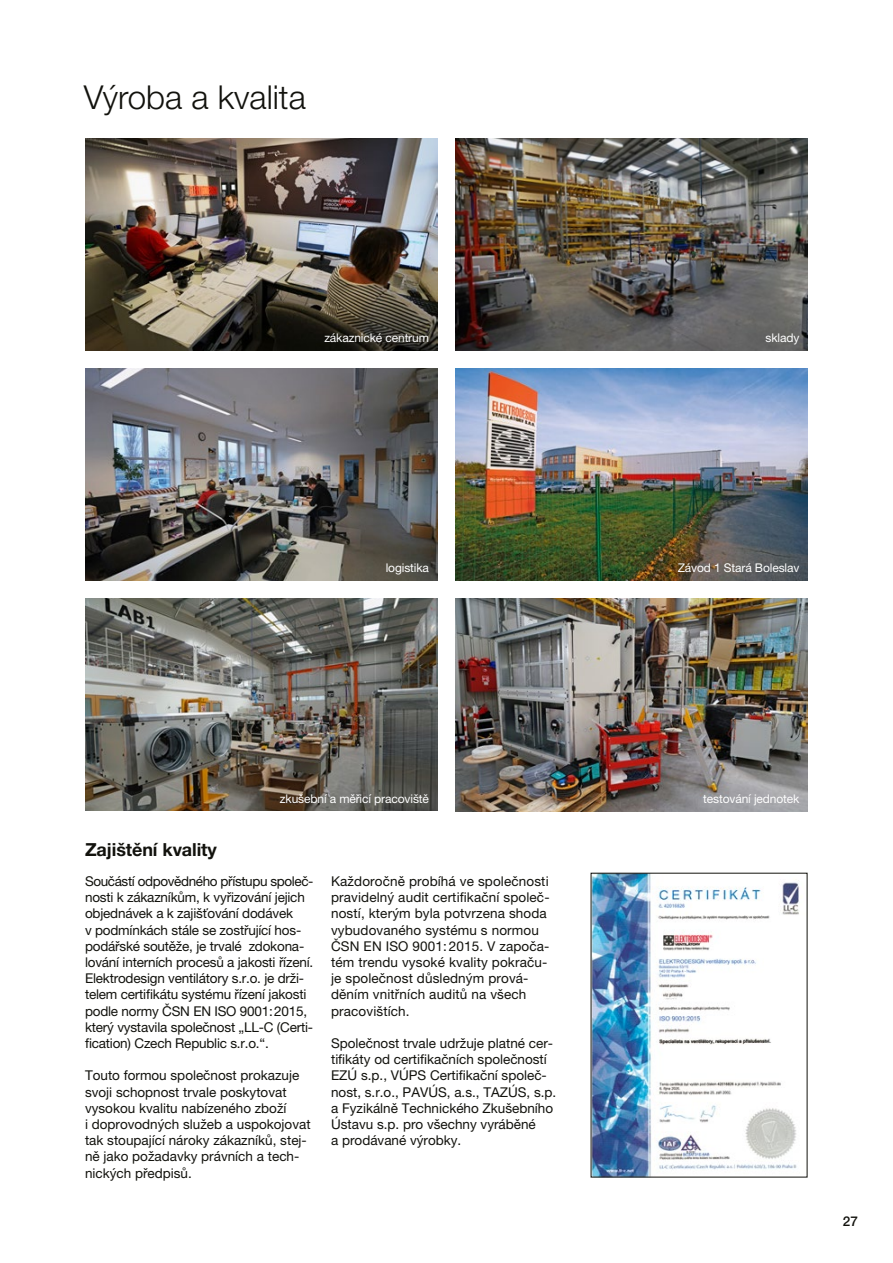
<style>
.page{position:relative;width:893px;height:1263px;background:#fff}
.page>*{position:absolute;margin:0;border:0;box-sizing:border-box;transform-origin:0 0}
.t1{font:300 33px "Helvetica Neue LT Pro";color:#12120d}
.t2{font:700 18px "Helvetica Neue LT Pro";letter-spacing:-.005em;color:#12120d}
.t3{font:13.5px/16.2px "Helvetica Neue LT Pro";color:#12120d}
.t4{font:500 13.5px "Helvetica Neue LT Pro";color:#12120d}
.t5{font:12px "Helvetica Neue LT Pro";letter-spacing:-.01em;color:#fff}
</style>
<div class="page">
<img style="left:593px;top:875px;width:207px;height:300px">
<img style="left:85px;top:368px;width:352px;height:212px">
<img style="left:455px;top:138px;width:353px;height:212px">
<img style="left:85px;top:138px;width:352px;height:213px">
<img style="left:455px;top:368px;width:353px;height:212px">
<img style="left:85px;top:598px;width:352px;height:212px">
<img style="left:455px;top:598px;width:353px;height:213px">
<h1 class="t1" style="left:84px;top:77px;width:223px">Výroba a kvalita</h1>
<p class="t5" style="left:324px;top:330px;width:106px">zákaznické centrum</p>
<p class="t5" style="left:386px;top:560px;width:45px">logistika</p>
<p class="t5" style="left:766px;top:330px;width:35px">sklady</p>
<p class="t5" style="left:678px;top:560px;width:123px">Závod 1 Stará Boleslav</p>
<p class="t5" style="left:280px;top:791px;width:150px">zkušební a měřicí pracoviště</p>
<p class="t5" style="left:703px;top:791px;width:98px">testování jednotek</p>
<h2 class="t2" style="left:85px;top:838px;width:133px">Zajištění kvality</h2>
<p class="t3" style="left:85px;top:873px;width:230px">Součástí odpovědného přístupu společ&shy;nosti k zákazníkům, k vyřizování jejich objednávek a k zajišťování dodávek<br>v podmínkách stále se zostřující hos&shy;podářské soutěže, je trvalé zdokona&shy;lování interních procesů a jakosti řízení.<br>Elektrodesign ventilátory s.r.o. je drži&shy;telem certifikátu systému řízení jakosti podle normy ČSN EN ISO 9001:2015, který vystavila společnost „LL-C (Certi&shy;fication) Czech Republic s.r.o.“.</p>
<p class="t3" style="left:85px;top:1067px;width:227px">Touto formou společnost prokazuje svoji schopnost trvale poskytovat vysokou kvalitu nabízeného zboží<br>i doprovodných služeb a uspokojovat tak stoupající nároky zákazníků, stej&shy;ně jako požadavky právních a tech&shy;nických předpisů.</p>
<p class="t3" style="left:331px;top:873px;width:220px">Každoročně probíhá ve společnosti pravidelný audit certifikační společ&shy;ností, kterým byla potvrzena shoda vybudovaného systému s normou<br>ČSN EN ISO 9001: 2015. V započa&shy;tém trendu vysoké kvality pokraču&shy;je společnost důsledným prová&shy;děním vnitřních auditů na všech pracovištích.</p>
<p class="t3" style="left:331px;top:1035px;width:227px">Společnost trvale udržuje platné cer&shy;tifikáty od certifikačních společností EZÚ s.p., VÚPS Certifikační společ&shy;nost, s.r.o., PAVÚS, a.s., TAZÚS, s.p. a Fyzikálně Technického Zkušebního Ústavu s.p. pro všechny vyráběné<br>a prodávané výrobky.</p>
<p class="t4" style="left:843px;top:1213px;width:17px">27</p>
</div>
